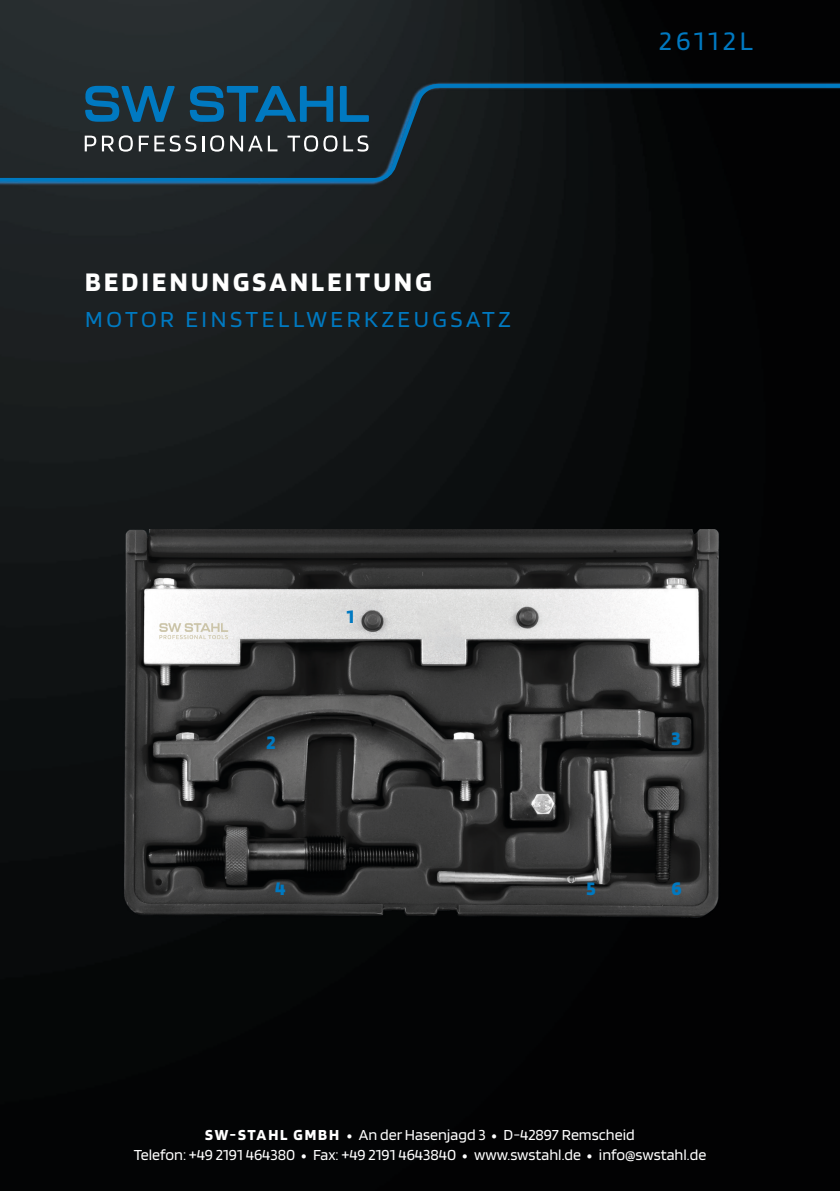
<style>
.page{position:relative;width:840px;height:1191px;background:#fff}
.page>*{position:absolute;margin:0;border:0;box-sizing:border-box;transform-origin:0 0}
.t1{font:700 28px "Blinker";letter-spacing:.12em;color:#fff}
.t2{font:28px "Blinker";letter-spacing:.15em;color:#0079c1}
.t3{font:24px "Blinker";letter-spacing:.15em;color:#0079c1}
.t4{font:700 20px "Blinker";color:#0079c1}
.t5{font:16px/20px "Blinker";color:#fff;text-align:center}
.s1{font-weight:700}
.s2{font-family:"Minion Pro";font-weight:700;font-stretch:condensed}
</style>
<div class="page">
<img style="left:0;top:0;width:839px;height:1191px">
<img style="left:0;top:23px;width:839px;height:221px">
<img style="left:118px;top:529px;width:603px;height:393px">
<img style="left:0;top:84px;width:839px;height:97px">
<h1 class="t1" style="left:85px;top:268px;width:348px">BEDIENUNGSANLEITUNG</h1>
<h2 class="t3" style="left:85px;top:307px;width:427px">MOTOR EINSTELLWERKZEUGSATZ</h2>
<p class="t4" style="left:347px;top:606px;width:9px">1</p>
<h1 class="t2" style="left:659px;top:26px;width:95px">26112L</h1>
<p class="t4" style="left:266px;top:732px;width:11px">2</p>
<p class="t4" style="left:671px;top:728px;width:11px">3</p>
<p class="t4" style="left:275px;top:878px;width:12px">4</p>
<p class="t4" style="left:586px;top:878px;width:11px">5</p>
<p class="t4" style="left:671px;top:878px;width:12px">6</p>
<p class="t5" style="left:134px;top:1124px;width:573px"><span class="s1">SW- STA H L G M B H</span> <span class="s2">•</span> An der Hasenjagd 3 <span class="s2">•</span> D-42897 Remscheid<br>Telefon: +49 2191 464380 <span class="s2">•</span> Fax: +49 2191 4643840 <span class="s2">•</span> www.swstahl.de <span class="s2">•</span> info@swstahl.de</p>
</div>
